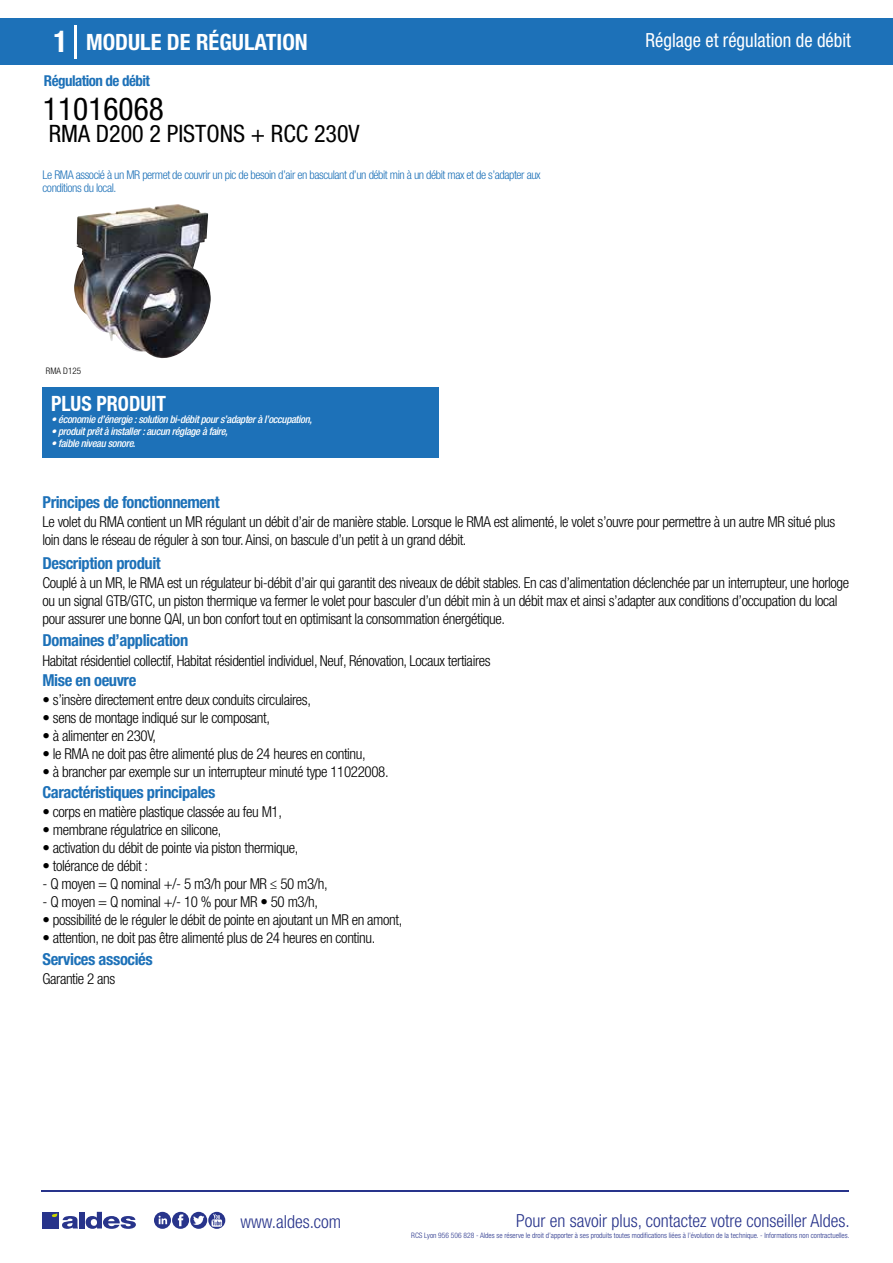
<style>
.page{position:relative;width:893px;height:1263px;background:#fff}
.page>*{position:absolute;margin:0;border:0;box-sizing:border-box;transform-origin:0 0}
.t1{font:condensed 31.5px "Helvetica Neue LT Std";color:#000}
.t2{font:condensed 24px "Helvetica Neue LT Std";color:#000}
.t3{font:700 condensed 22.5px "Helvetica Neue LT Std";color:#fff}
.t4{font:700 condensed 21px "Helvetica Neue";color:#fff;scale:.95 1}
.t5{font:condensed 19.5px "Helvetica Neue LT Std";color:#fff;scale:.95 1}
.t6{font:300 condensed 18px "Helvetica Neue";color:#28348b}
.t7{font:700 condensed 16.5px "Helvetica Neue LT Std";letter-spacing:-.025em;color:#1d71b8}
.t8{font:300 condensed 15px/18px "Helvetica Neue LT Std";letter-spacing:-.025em;color:#000}
.t9{font:700 condensed 15px "Helvetica Neue LT Std";letter-spacing:-.035em;color:#1d71b8}
.t10{font:300 condensed 12px/13.5px "Helvetica Neue LT Std";letter-spacing:-.035em;color:#1d71b8}
.t11{font:italic 500 condensed 10.5px "Helvetica Neue";letter-spacing:-.03em;color:#fff}
.t12{font:300 condensed 9px "Helvetica Neue";color:#000}
.t13{font:300 condensed 7.5px "Helvetica Neue";color:#28348b}
.s1{font-size:30px}
</style>
<div class="page">
<img style="left:74px;top:204px;width:137px;height:155px">
<div style="left:0;top:18px;width:893px;height:46px;background:#1d71b8"></div>
<div style="left:43px;top:387px;width:396px;height:70px;background:#1d71b8"></div>
<hr style="left:74px;top:25px;width:2px;height:33px;background:#fff">
<hr style="left:41px;top:1190px;width:808px;height:1px;background:#28348b">
<svg style="left:154px;top:1212px;width:71px;height:17px"></svg>
<div style="left:42px;top:1212px;width:17px;height:16px;background:#28348b"></div>
<div style="left:79px;top:1212px;width:5px;height:16px;background:#28348b"></div>
<svg style="left:86px;top:1212px;width:50px;height:17px"></svg>
<svg style="left:52px;top:1213px;width:26px;height:16px"></svg>
<h3 class="t3" style="left:54px;top:28px;width:256px"><span class="s1">1</span> MODULE DE RÉGULATION</h3>
<h3 class="t5" style="left:646px;top:29px;width:218px">Réglage et régulation de débit</h3>
<p class="t9" style="left:44px;top:71px;width:108px">Régulation de débit</p>
<h1 class="t1" style="left:43px;top:91px;width:122px">11016068</h1>
<h2 class="t2" style="left:49px;top:120px;width:312px">RMA D200 2 PISTONS + RCC 230V</h2>
<p class="t10" style="left:43px;top:167px;width:500px">Le RMA associé à un MR permet de couvrir un pic de besoin d’air en basculant d’un débit min à un débit max et de s’adapter aux conditions du local.</p>
<p class="t12" style="left:46px;top:365px;width:37px">RMA D125</p>
<h3 class="t4" style="left:51px;top:391px;width:122px">PLUS PRODUIT</h3>
<p class="t11" style="left:51px;top:413px;width:262px">• économie d’énergie : solution bi-débit pour s’adapter à l’occupation,</p>
<p class="t11" style="left:51px;top:425px;width:178px">• produit prêt à installer : aucun réglage à faire,</p>
<p class="t11" style="left:51px;top:437px;width:86px">• faible niveau sonore.</p>
<p class="t7" style="left:43px;top:492px;width:179px">Principes de fonctionnement</p>
<p class="t8" style="left:43px;top:513px;width:794px">Le volet du RMA contient un MR régulant un débit d’air de manière stable. Lorsque le RMA est alimenté, le volet s’ouvre pour permettre à un autre MR situé plus loin dans le réseau de réguler à son tour. Ainsi, on bascule d’un petit à un grand débit.</p>
<p class="t8" style="left:43px;top:573px;width:808px">Couplé à un MR, le RMA est un régulateur bi-débit d’air qui garantit des niveaux de débit stables. En cas d’alimentation déclenchée par un interrupteur, une horloge ou un signal GTB/GTC, un piston thermique va fermer le volet pour basculer d’un débit min à un débit max et ainsi s’adapter aux conditions d’occupation du local pour assurer une bonne QAI, un bon confort tout en optimisant la consommation énergétique.</p>
<p class="t8" style="left:43px;top:651px;width:450px">Habitat résidentiel collectif, Habitat résidentiel individuel, Neuf, Rénovation, Locaux tertiaires</p>
<p class="t8" style="left:43px;top:691px;width:270px">• s’insère directement entre deux conduits circulaires,</p>
<p class="t8" style="left:43px;top:709px;width:229px">• sens de montage indiqué sur le composant,</p>
<p class="t8" style="left:43px;top:727px;width:115px">• à alimenter en 230V,</p>
<p class="t8" style="left:43px;top:745px;width:325px">• le RMA ne doit pas être alimenté plus de 24 heures en continu,</p>
<p class="t8" style="left:43px;top:763px;width:348px">• à brancher par exemple sur un interrupteur minuté type 11022008.</p>
<p class="t7" style="left:43px;top:553px;width:120px">Description produit</p>
<p class="t7" style="left:43px;top:630px;width:147px">Domaines d’application</p>
<p class="t7" style="left:43px;top:670px;width:95px">Mise en oeuvre</p>
<p class="t7" style="left:43px;top:782px;width:174px">Caractéristiques principales</p>
<p class="t8" style="left:43px;top:802px;width:241px">• corps en matière plastique classée au feu M1,</p>
<p class="t8" style="left:43px;top:820px;width:180px">• membrane régulatrice en silicone,</p>
<p class="t8" style="left:43px;top:838px;width:257px">• activation du débit de pointe via piston thermique,</p>
<p class="t8" style="left:43px;top:856px;width:107px">• tolérance de débit :</p>
<p class="t8" style="left:43px;top:874px;width:287px">- Q moyen = Q nominal +/- 5 m3/h pour MR ≤ 50 m3/h,</p>
<p class="t8" style="left:43px;top:892px;width:277px">- Q moyen = Q nominal +/- 10 % pour MR • 50 m3/h,</p>
<p class="t8" style="left:43px;top:910px;width:361px">• possibilité de le réguler le débit de pointe en ajoutant un MR en amont,</p>
<p class="t8" style="left:43px;top:928px;width:334px">• attention, ne doit pas être alimenté plus de 24 heures en continu.</p>
<p class="t7" style="left:43px;top:949px;width:112px">Services associés</p>
<p class="t8" style="left:43px;top:969px;width:74px">Garantie 2 ans</p>
<p class="t6" style="left:240px;top:1211px;width:102px">www.aldes.com</p>
<p class="t6" style="left:516px;top:1211px;width:335px">Pour en savoir plus, contactez votre conseiller Aldes.</p>
<p class="t13" style="left:411px;top:1230px;width:440px">RCS Lyon 956 506 828 - Aldes se réserve le droit d’apporter à ses produits toutes modifications liées à l’évolution de la technique. - Informations non contractuelles.</p>
</div>
